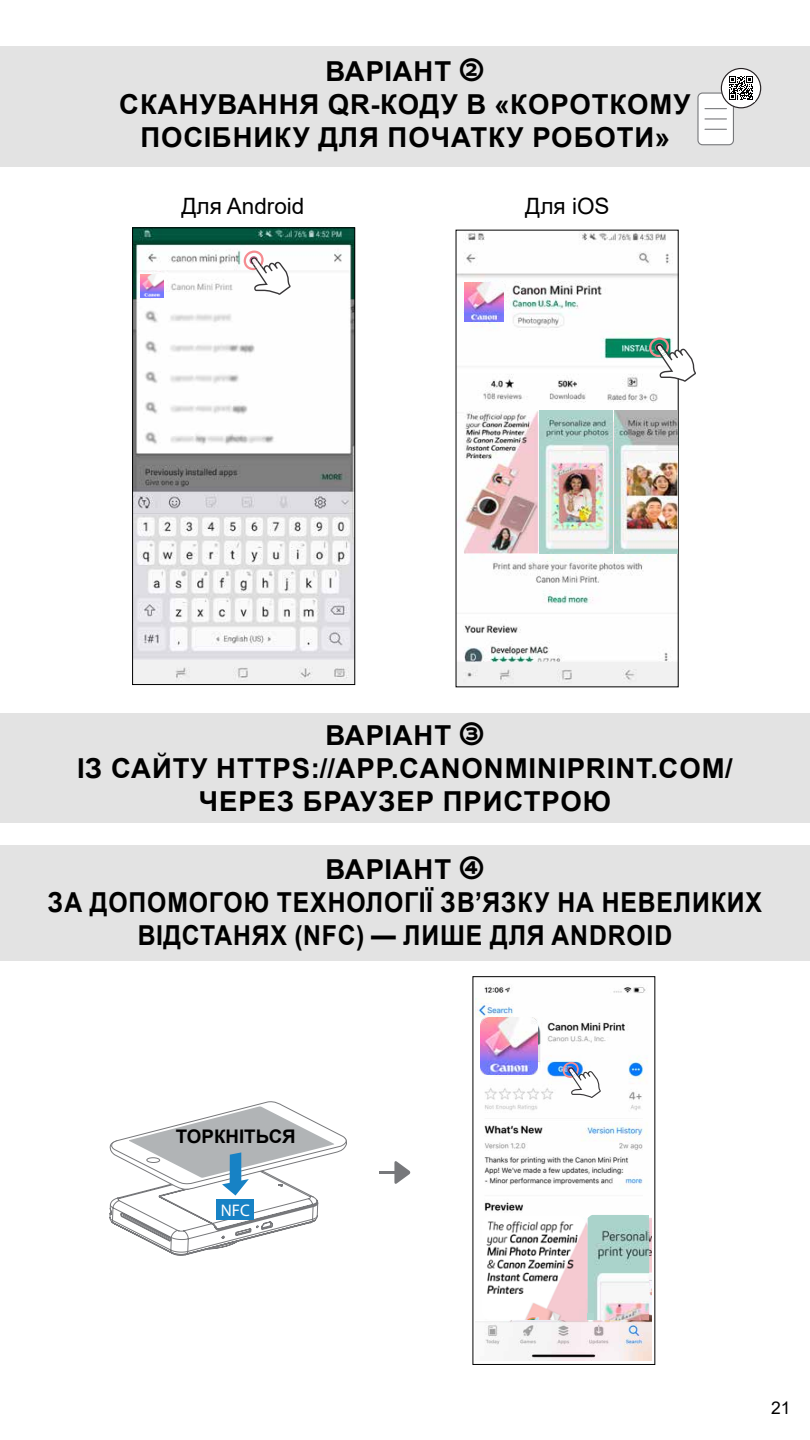
<style>
.page{position:relative;width:810px;height:1440px;background:#fff}
.page>*{position:absolute;margin:0;border:0;box-sizing:border-box;transform-origin:0 0}
.t1{font:700 27.5px/33px "Arial";letter-spacing:.035em;color:#000;text-align:center}
.t2{font:22.5px "Arial";color:#000}
.t3{font:700 18.75px "Arial";color:#000}
.t4{font:17.5px "Arial";color:#000}
.t5{font:16.88px "Myriad Pro";color:#fff}
.s1{font-family:"Optic Sans 301";font-weight:500;font-size:30px}
</style>
<div class="page">
<div style="left:0;top:713px;width:810px;height:110px;background:#e3e3e3"></div>
<div style="left:0;top:845px;width:810px;height:115px;background:#e3e3e3"></div>
<svg style="left:394px;top:1161px;width:17px;height:23px"></svg>
<hr style="left:380px;top:1171px;width:15px;height:3px;background:#77787b">
<div style="left:0;top:47px;width:810px;height:120px;background:#e3e3e3"></div>
<div style="left:698px;top:93px;width:35px;height:52px;background:#fff;border-radius:5px"></div>
<div style="left:697px;top:93px;width:37px;height:52px;border:1px solid #77787b;border-radius:5px"></div>
<svg style="left:705px;top:108px;width:21px;height:1px"></svg>
<hr style="left:705px;top:118px;width:21px;height:2px;background:#77787b">
<svg style="left:705px;top:129px;width:21px;height:1px"></svg>
<svg style="left:721px;top:69px;width:40px;height:39px"></svg>
<div style="left:721px;top:68px;width:40px;height:40px;border:1px solid #241f21;border-radius:50%"></div>
<div style="left:728px;top:75px;width:26px;height:26px;background:#fff"></div>
<svg style="left:729px;top:76px;width:24px;height:24px"></svg>
<svg style="left:109px;top:1101px;width:238px;height:155px"></svg>
<img style="left:134px;top:230px;width:219px;height:453px">
<div style="left:132px;top:228px;width:223px;height:457px;border:1px solid #000"></div>
<svg style="left:244px;top:251px;width:47px;height:44px"></svg>
<img style="left:141px;top:275px;width:22px;height:22px">
<img style="left:458px;top:232px;width:218px;height:453px">
<img style="left:464px;top:282px;width:40px;height:40px">
<img style="left:464px;top:411px;width:74px;height:142px">
<img style="left:540px;top:411px;width:73px;height:142px">
<img style="left:615px;top:411px;width:63px;height:142px">
<svg style="left:649px;top:337px;width:47px;height:45px"></svg>
<img style="left:475px;top:984px;width:176px;height:377px">
<img style="left:481px;top:1017px;width:57px;height:58px">
<svg style="left:563px;top:1062px;width:38px;height:36px"></svg>
<img style="left:482px;top:1216px;width:103px;height:104px">
<div style="left:579px;top:1310px;width:6px;height:10px;background:#f2cad1"></div>
<img style="left:588px;top:1215px;width:61px;height:105px">
<div style="left:588px;top:1313px;width:6px;height:7px;background:#aed7cf"></div>
<svg style="left:642px;top:1313px;width:7px;height:7px"></svg>
<p class="t1" style="left:119px;top:56px;width:573px">ВАРІАНТ <span class="s1">②<br></span>СКАНУВАННЯ QR-КОДУ В «КОРОТКОМУ<br>ПОСІБНИКУ ДЛЯ ПОЧАТКУ РОБОТИ»</p>
<p class="t2" style="left:181px;top:190px;width:125px">Для Android</p>
<p class="t2" style="left:525px;top:190px;width:86px">Для iOS</p>
<p class="t1" style="left:77px;top:719px;width:657px">ВАРІАНТ <span class="s1">③<br></span>ІЗ САЙТУ HTTPS://APP.CANONMINIPRINT.COM/<br>ЧЕРЕЗ БРАУЗЕР ПРИСТРОЮ</p>
<p class="t1" style="left:48px;top:853px;width:716px">ВАРІАНТ <span class="s1">④<br></span>ЗА ДОПОМОГОЮ ТЕХНОЛОГІЇ ЗВ’ЯЗКУ НА НЕВЕЛИКИХ<br>ВІДСТАНЯХ (NFC) — ЛИШЕ ДЛЯ ANDROID</p>
<p class="t3" style="left:176px;top:1123px;width:121px">ТОРКНІТЬСЯ</p>
<p class="t5" style="left:221px;top:1200px;width:31px">NFC</p>
<p class="t4" style="left:771px;top:1396px;width:21px">21</p>
</div>
